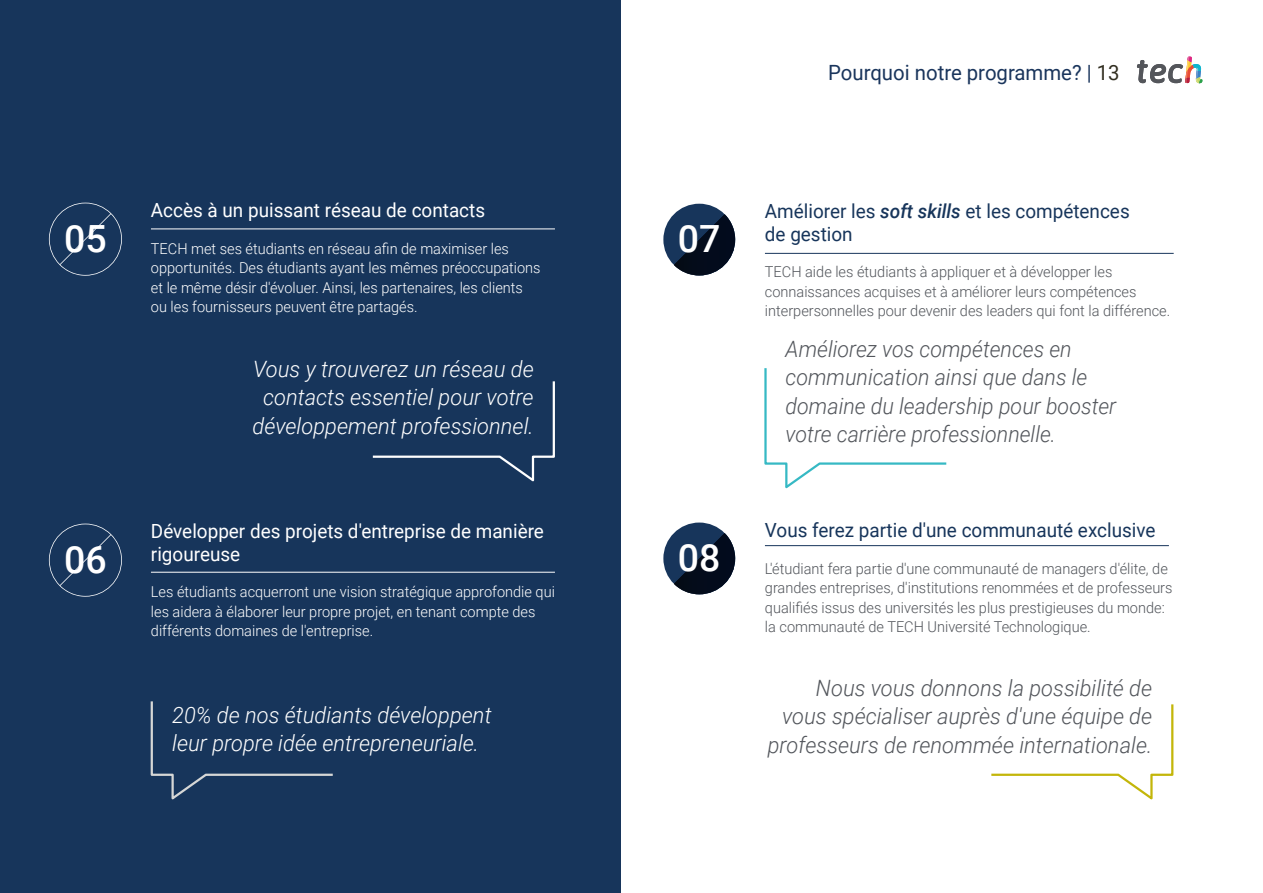
<style>
.page{position:relative;width:1263px;height:893px;background:#fff}
.page>*{position:absolute;margin:0;border:0;box-sizing:border-box;transform-origin:0 0}
.t1{font:500 37.5px "Roboto";color:#fff}
.t2{font:italic 300 22.5px/28.5px "Roboto";color:#fff;text-align:center}
.t3{font:italic 300 22.5px/28.5px "Roboto";color:#52555b;scale:.95 1}
.t4{font:italic 300 22.5px/28.5px "Roboto";color:#52555b;text-align:right}
.t5{font:21px "Roboto";color:#1a355c}
.t6{font:19.5px/22.5px "Roboto";color:#17355b}
.t7{font:19.5px/22.5px "Roboto";color:#fff}
.t8{font:300 15px/19.5px "Roboto";color:#52555b}
.t9{font:300 15px/19.5px "Roboto";color:#fff}
.s1{color:#312e20}
.s2{font-weight:500;font-style:italic}
</style>
<div class="page">
<div style="left:0;top:0;width:621px;height:893px;background:#17355b"></div>
<hr style="left:151px;top:229px;width:404px;height:1px;background:#fff">
<hr style="left:765px;top:253px;width:409px;height:1px;background:#17355b">
<svg style="left:372px;top:381px;width:183px;height:101px"></svg>
<hr style="left:151px;top:572px;width:404px;height:1px;background:#fff">
<hr style="left:765px;top:545px;width:404px;height:1px;background:#17355b">
<svg style="left:150px;top:701px;width:183px;height:99px"></svg>
<svg style="left:49px;top:203px;width:73px;height:73px"></svg>
<svg style="left:49px;top:524px;width:73px;height:73px"></svg>
<svg style="left:764px;top:368px;width:183px;height:121px"></svg>
<svg style="left:991px;top:704px;width:183px;height:96px"></svg>
<div style="left:663px;top:204px;width:72px;height:71px;background:#17355b;border-radius:50%"></div>
<svg style="left:674px;top:214px;width:61px;height:61px"></svg>
<div style="left:663px;top:523px;width:72px;height:71px;background:#17355b;border-radius:50%"></div>
<svg style="left:674px;top:533px;width:61px;height:61px"></svg>
<svg style="left:1137px;top:57px;width:65px;height:27px"></svg>
<h1 class="t1" style="left:64px;top:212px;width:44px">05</h1>
<h1 class="t1" style="left:64px;top:533px;width:44px">06</h1>
<h3 class="t7" style="left:151px;top:198px;width:336px">Accès à un puissant réseau de contacts</h3>
<p class="t9" style="left:151px;top:238px;width:391px">TECH met ses étudiants en réseau afin de maximiser les opportunités. Des étudiants ayant les mêmes préoccupations et le même désir d'évoluer. Ainsi, les partenaires, les clients ou les fournisseurs peuvent être partagés.</p>
<h2 class="t2" style="left:253px;top:354px;width:283px">Vous y trouverez un réseau de contacts essentiel pour votre développement professionnel.</h2>
<h3 class="t7" style="left:151px;top:519px;width:394px">Développer des projets d'entreprise de manière rigoureuse</h3>
<p class="t9" style="left:151px;top:582px;width:405px">Les étudiants acquerront une vision stratégique approfondie qui les aidera à élaborer leur propre projet, en tenant compte des différents domaines de l'entreprise.</p>
<h2 class="t2" style="left:172px;top:699px;width:321px;text-align:left">20% de nos étudiants développent leur propre idée entrepreneuriale.</h2>
<h3 class="t5" style="left:828px;top:57px;width:293px">Pourquoi notre programme? | <span class="s1">13</span></h3>
<h1 class="t1" style="left:678px;top:213px;width:44px">07</h1>
<h1 class="t1" style="left:678px;top:532px;width:44px">08</h1>
<h3 class="t6" style="left:765px;top:199px;width:366px">Améliorer les <span class="s2">soft skills</span> et les compétences de gestion</h3>
<p class="t8" style="left:765px;top:262px;width:407px">TECH aide les étudiants à appliquer et à développer les connaissances acquises et à améliorer leurs compétences interpersonnelles pour devenir des leaders qui font la différence.</p>
<h2 class="t3" style="left:786px;top:334px;width:350px">Améliorez vos compétences en communication ainsi que dans le domaine du leadership pour booster votre carrière professionnelle.</h2>
<h3 class="t6" style="left:765px;top:518px;width:392px">Vous ferez partie d'une communauté exclusive</h3>
<p class="t8" style="left:765px;top:558px;width:409px">L'étudiant fera partie d'une communauté de managers d'élite, de grandes entreprises, d'institutions renommées et de professeurs qualifiés issus des universités les plus prestigieuses du monde: la communauté de TECH Université Technologique.</p>
<h2 class="t4" style="left:768px;top:673px;width:386px">Nous vous donnons la possibilité de vous spécialiser auprès d'une équipe de professeurs de renommée internationale.</h2>
</div>
